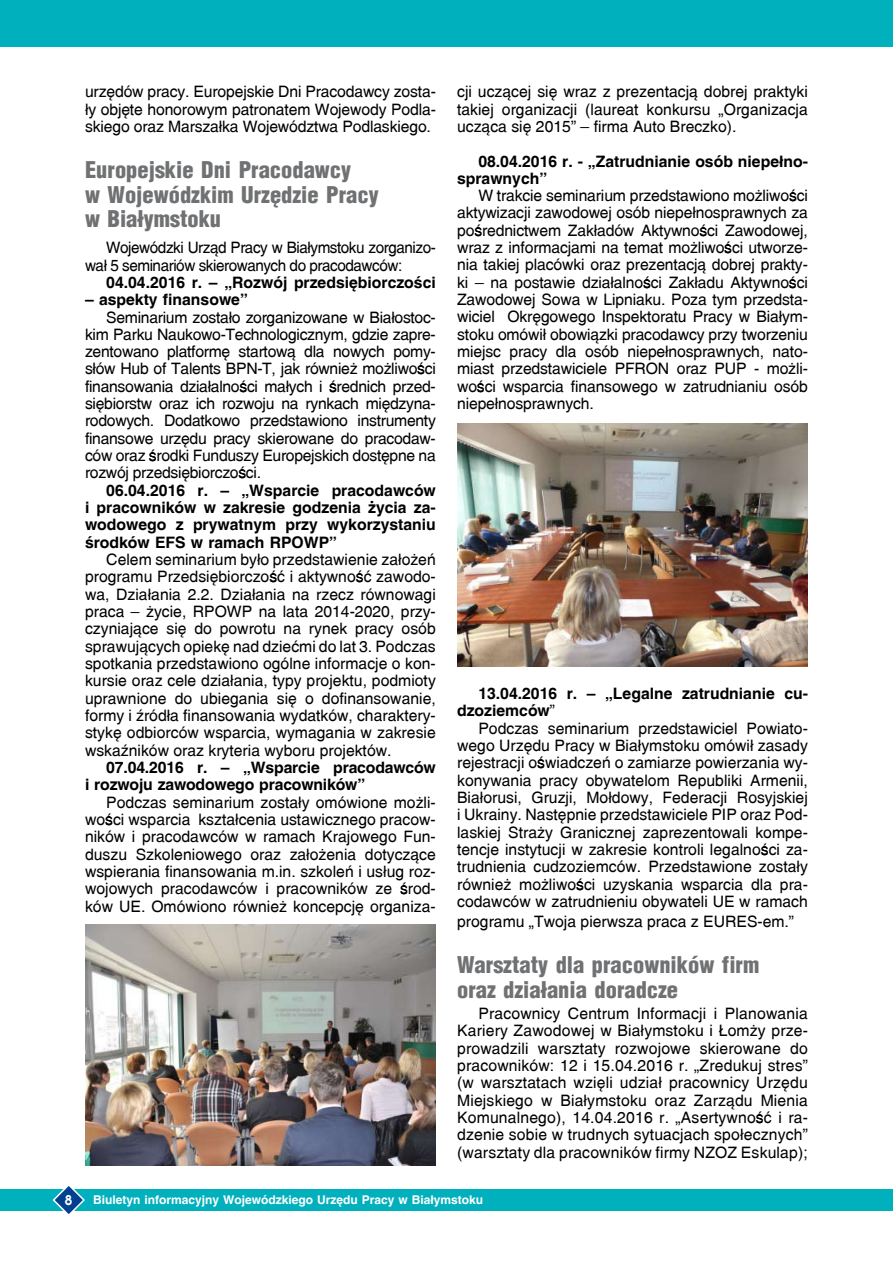
<style>
.page{position:relative;width:893px;height:1263px;background:#fff}
.page>*{position:absolute;margin:0;border:0;box-sizing:border-box;transform-origin:0 0}
.t1{font:900 22.5px/24.8px "Switzerland Cond";color:#707173}
.t2{font:15.75px/17.2px "Switzerland";color:#000;text-align:justify}
.t3{font:700 15.75px/17.2px "Switzerland";color:#000}
.t4{font:15.75px/17.2px "Switzerland";letter-spacing:-.03em;color:#000}
.t5{font:700 13.5px "Avalon";color:#fff}
.t6{font:700 12px "Switzerland";color:#fff}
.s1{font-weight:400}
</style>
<div class="page">
<div style="left:0;top:1189px;width:893px;height:22px;background:#00b0bc"></div>
<svg style="left:52px;top:1186px;width:33px;height:28px"></svg>
<div style="left:0;top:0;width:893px;height:46px;background:#00b0bc"></div>
<img style="left:85px;top:924px;width:351px;height:241px">
<img style="left:457px;top:424px;width:351px;height:242px">
<p class="t2" style="left:85px;top:83px;width:352px">urzędów pracy. Europejskie Dni Pracodawcy zosta&shy;ły objęte honorowym patronatem Wojewody Podla&shy;skiego oraz Marszałka Województwa Podlaskiego.</p>
<h1 class="t1" style="left:85px;top:157px;width:295px">Europejskie Dni Pracodawcy<br>w Wojewódzkim Urzędzie Pracy w Białymstoku</h1>
<p class="t4" style="left:85px;top:239px;width:352px;text-indent:21px">Wojewódzki Urząd Pracy w Białymstoku zorganizo&shy;wał 5 seminariów skierowanych do pracodawców:</p>
<p class="t3" style="left:106px;top:273px;width:331px">04.04.2016 r. – „Rozwój przedsiębiorczości</p>
<p class="t3" style="left:85px;top:291px;width:164px">– aspekty finansowe”</p>
<p class="t2" style="left:85px;top:308px;width:352px;text-indent:21px">Seminarium zostało zorganizowane w Białostoc&shy;kim Parku Naukowo-Technologicznym, gdzie zapre&shy;zentowano platformę startową dla nowych pomy&shy;słów Hub of Talents BPN-T, jak również możliwości finansowania działalności małych i średnich przed&shy;siębiorstw oraz ich rozwoju na rynkach międzyna&shy;rodowych. Dodatkowo przedstawiono instrumenty finansowe urzędu pracy skierowane do pracodaw&shy;ców oraz środki Funduszy Europejskich dostępne na rozwój przedsiębiorczości.</p>
<p class="t3" style="left:85px;top:481px;width:352px;text-align:justify;text-indent:21px">06.04.2016 r. – „Wsparcie pracodawców i pracowników w zakresie godzenia życia za&shy;wodowego z prywatnym przy wykorzystaniu środków EFS w ramach RPOWP”</p>
<p class="t2" style="left:85px;top:551px;width:352px;text-indent:21px">Celem seminarium było przedstawienie założeń programu Przedsiębiorczość i aktywność zawodo&shy;wa, Działania 2.2. Działania na rzecz równowagi praca – życie, RPOWP na lata 2014-2020, przy&shy;czyniające się do powrotu na rynek pracy osób sprawujących opiekę nad dziećmi do lat 3. Podczas spotkania przedstawiono ogólne informacje o kon&shy;kursie oraz cele działania, typy projektu, podmioty uprawnione do ubiegania się o dofinansowanie, formy i źródła finansowania wydatków, charaktery&shy;stykę odbiorców wsparcia, wymagania w zakresie wskaźników oraz kryteria wyboru projektów.</p>
<p class="t3" style="left:85px;top:759px;width:352px;text-indent:21px">07.04.2016 r. – „Wsparcie pracodawców i rozwoju zawodowego pracowników”</p>
<p class="t2" style="left:85px;top:793px;width:352px;text-indent:21px">Podczas seminarium zostały omówione możli&shy;wości wsparcia kształcenia ustawicznego pracow&shy;ników i pracodawców w ramach Krajowego Fun&shy;duszu Szkoleniowego oraz założenia dotyczące wspierania finansowania m.in. szkoleń i usług roz&shy;wojowych pracodawców i pracowników ze środ&shy;ków UE. Omówiono również koncepcję organiza-</p>
<p class="t2" style="left:457px;top:83px;width:352px">cji uczącej się wraz z prezentacją dobrej praktyki takiej organizacji (laureat konkursu „Organizacja ucząca się 2015” – firma Auto Breczko).</p>
<p class="t3" style="left:457px;top:152px;width:352px;text-indent:21px">08.04.2016 r. - „Zatrudnianie osób niepełno&shy;sprawnych”</p>
<p class="t2" style="left:457px;top:187px;width:352px;text-indent:21px">W trakcie seminarium przedstawiono możliwości aktywizacji zawodowej osób niepełnosprawnych za pośrednictwem Zakładów Aktywności Zawodowej, wraz z informacjami na temat możliwości utworze&shy;nia takiej placówki oraz prezentacją dobrej prakty&shy;ki – na postawie działalności Zakładu Aktywności Zawodowej Sowa w Lipniaku. Poza tym przedsta&shy;wiciel Okręgowego Inspektoratu Pracy w Białym&shy;stoku omówił obowiązki pracodawcy przy tworzeniu miejsc pracy dla osób niepełnosprawnych, nato&shy;miast przedstawiciele PFRON oraz PUP - możli&shy;wości wsparcia finansowego w zatrudnianiu osób niepełnosprawnych.</p>
<p class="t3" style="left:457px;top:685px;width:352px;text-indent:21px">13.04.2016 r. – „Legalne zatrudnianie cu&shy;dzoziemców<span class="s1">”</span></p>
<p class="t2" style="left:457px;top:719px;width:352px;text-indent:21px">Podczas seminarium przedstawiciel Powiato&shy;wego Urzędu Pracy w Białymstoku omówił zasady rejestracji oświadczeń o zamiarze powierzania wy&shy;konywania pracy obywatelom Republiki Armenii, Białorusi, Gruzji, Mołdowy, Federacji Rosyjskiej i Ukrainy. Następnie przedstawiciele PIP oraz Pod&shy;laskiej Straży Granicznej zaprezentowali kompe&shy;tencje instytucji w zakresie kontroli legalności za&shy;trudnienia cudzoziemców. Przedstawione zostały również możliwości uzyskania wsparcia dla pra&shy;codawców w zatrudnieniu obywateli UE w ramach</p>
<p class="t2" style="left:457px;top:912px;width:339px">programu „Twoja pierwsza praca z EURES-em.”</p>
<h1 class="t1" style="left:457px;top:951px;width:304px">Warsztaty dla pracowników firm oraz działania doradcze</h1>
<p class="t2" style="left:457px;top:1005px;width:352px;text-indent:21px">Pracownicy Centrum Informacji i Planowania Kariery Zawodowej w Białymstoku i Łomży prze&shy;prowadzili warsztaty rozwojowe skierowane do pracowników: 12 i 15.04.2016 r. „Zredukuj stres” (w warsztatach wzięli udział pracownicy Urzędu Miejskiego w Białymstoku oraz Zarządu Mienia Komunalnego), 14.04.2016 r. „Asertywność i ra&shy;dzenie sobie w trudnych sytuacjach społecznych” (warsztaty dla pracowników firmy NZOZ Eskulap);</p>
<p class="t5" style="left:65px;top:1191px;width:9px">8</p>
<p class="t6" style="left:93px;top:1193px;width:392px">Biuletyn informacyjny Wojewódzkiego Urzędu Pracy w Białymstoku</p>
</div>
